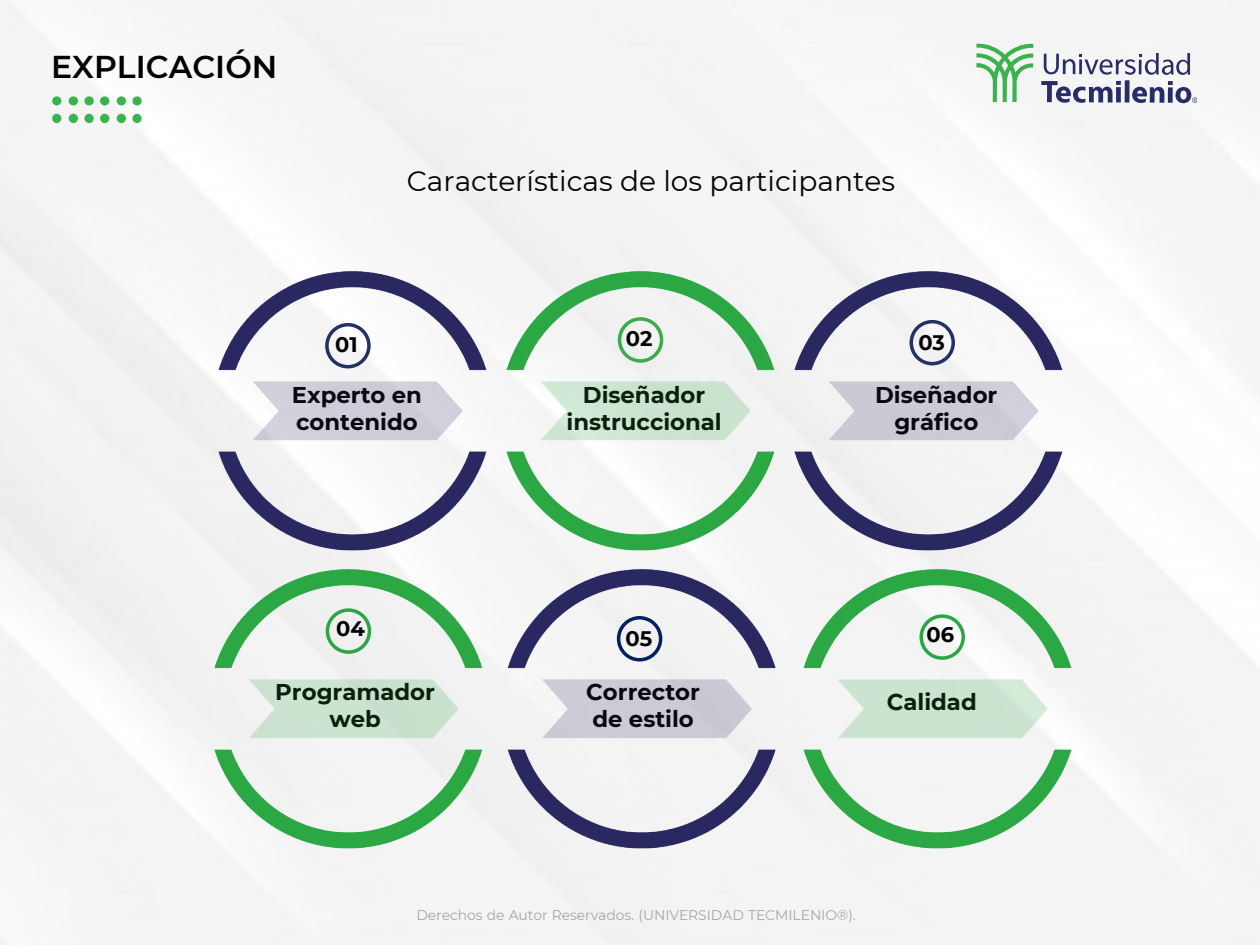
<style>
.page{position:relative;width:1260px;height:945px;background:#f5f5f5}
.page>*{position:absolute;margin:0;border:0;box-sizing:border-box;transform-origin:0 0}
.t1{font:600 31.5px "Montserrat";color:#000}
.t2{font:28px "Montserrat";color:#000}
.t3{font:700 22.75px/27.3px "Montserrat";color:#000;text-align:center}
.t4{font:700 21px "Montserrat";color:#000}
.t5{font:14px "Montserrat";letter-spacing:-.01em;color:#a6a6a6}
</style>
<div class="page">
<svg style="left:1041px;top:53px;width:156px;height:50px"></svg>
<svg style="left:976px;top:44px;width:57px;height:58px"></svg>
<div style="left:100px;top:97px;width:9px;height:8px;background:#3ab34c;border-radius:50%"></div>
<div style="left:117px;top:97px;width:9px;height:8px;background:#3ab34c;border-radius:50%"></div>
<div style="left:132px;top:97px;width:9px;height:8px;background:#3ab34c;border-radius:50%"></div>
<div style="left:100px;top:114px;width:9px;height:9px;background:#3ab34c;border-radius:50%"></div>
<div style="left:117px;top:114px;width:9px;height:9px;background:#3ab34c;border-radius:50%"></div>
<div style="left:132px;top:114px;width:9px;height:9px;background:#3ab34c;border-radius:50%"></div>
<div style="left:52px;top:97px;width:9px;height:8px;background:#3ab34c;border-radius:50%"></div>
<div style="left:69px;top:97px;width:9px;height:8px;background:#3ab34c;border-radius:50%"></div>
<div style="left:84px;top:97px;width:10px;height:8px;background:#3ab34c;border-radius:50%"></div>
<div style="left:52px;top:114px;width:9px;height:9px;background:#3ab34c;border-radius:50%"></div>
<div style="left:69px;top:114px;width:9px;height:9px;background:#3ab34c;border-radius:50%"></div>
<div style="left:84px;top:114px;width:10px;height:9px;background:#3ab34c;border-radius:50%"></div>
<img style="left:170px;top:227px;width:947px;height:627px">
<div style="left:325px;top:323px;width:46px;height:45px;border:4px solid #233164;border-radius:50%"></div>
<div style="left:617px;top:616px;width:45px;height:46px;border:4px solid #002060;border-radius:50%"></div>
<div style="left:326px;top:608px;width:45px;height:46px;border:4px solid #2ba645;border-radius:50%"></div>
<div style="left:618px;top:317px;width:45px;height:46px;border:4px solid #3bac47;border-radius:50%"></div>
<div style="left:909px;top:320px;width:46px;height:45px;border:4px solid #233164;border-radius:50%"></div>
<div style="left:919px;top:614px;width:46px;height:46px;border:4px solid #2ba645;border-radius:50%"></div>
<p class="t1" style="left:51px;top:45px;width:228px">EXPLICACIÓN</p>
<p class="t2" style="left:407px;top:162px;width:490px">Características de los participantes</p>
<p class="t4" style="left:335px;top:329px;width:24px">01</p>
<p class="t4" style="left:626px;top:323px;width:28px">02</p>
<p class="t4" style="left:918px;top:327px;width:28px">03</p>
<p class="t3" style="left:292px;top:380px;width:132px;text-align:left">Experto en contenido</p>
<p class="t3" style="left:567px;top:380px;width:157px">Diseñador instruccional</p>
<p class="t3" style="left:875px;top:380px;width:124px">Diseñador gráfico</p>
<p class="t4" style="left:336px;top:614px;width:30px">04</p>
<p class="t4" style="left:626px;top:623px;width:28px">05</p>
<p class="t4" style="left:926px;top:620px;width:29px">06</p>
<p class="t3" style="left:275px;top:677px;width:161px">Programador web</p>
<p class="t3" style="left:586px;top:677px;width:115px;text-align:left">Corrector de estilo</p>
<p class="t3" style="left:887px;top:688px;width:92px">Calidad</p>
<p class="t5" style="left:416px;top:906px;width:441px">Derechos de Autor Reservados. (UNIVERSIDAD TECMILENIO®).</p>
</div>
